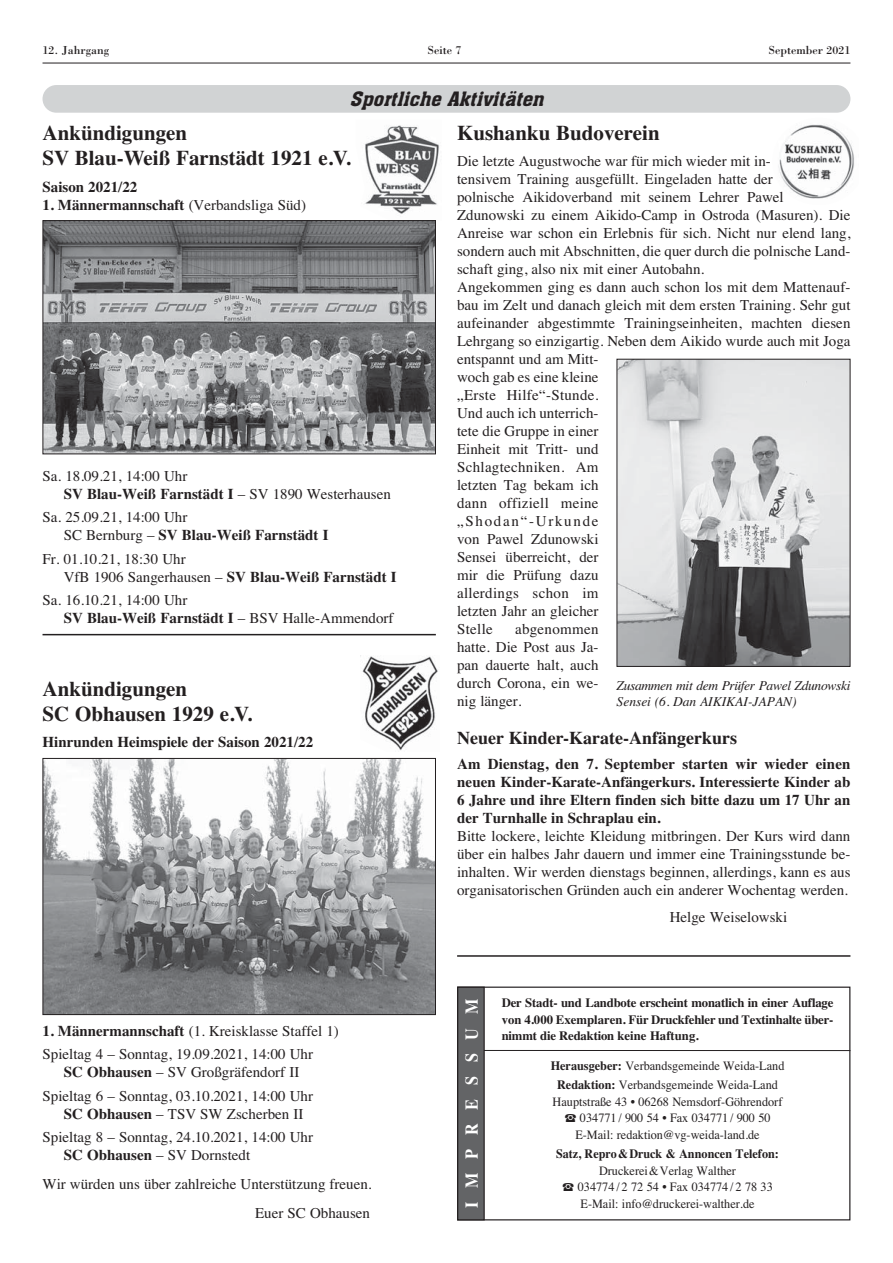
<style>
.page{position:relative;width:893px;height:1263px;background:#fff}
.page>*{position:absolute;margin:0;border:0;box-sizing:border-box;transform-origin:0 0}
.t1{font:700 21px/25.2px "Times";color:#231f20}
.t2{font:italic 19.5px "Aachen Roman";color:#231f20}
.t3{font:700 18px "Times";color:#231f20}
.t4{font:700 18px "Times";letter-spacing:.85em;color:#fff;scale:.9 1}
.t5{font:15px/18px "Times";color:#231f20}
.t6{font:700 15px/18px "Times";color:#231f20;text-align:justify}
.t7{font:italic 13.5px/16.2px "Times";letter-spacing:-.025em;color:#231f20}
.t8{font:12.75px/19.5px "Times";color:#231f20;text-align:center;scale:.96 1}
.t9{font:700 12.75px/16.5px "Times";color:#231f20;text-align:justify}
.t10{font:700 12.75px "Times";color:#231f20;scale:.95 1}
.t11{font:12px "Bodoni";color:#231f20}
.s1{font-weight:400}
.s2{font-weight:700}
.s3{font-family:"European Pi Four"}
</style>
<div class="page">
<hr style="left:43px;top:63px;width:807px;height:1px;background:#231f20">
<div style="left:43px;top:85px;width:807px;height:28px;background:#d1d3d4;border-radius:14px"></div>
<img style="left:364px;top:125px;width:75px;height:89px">
<img style="left:362px;top:656px;width:76px;height:95px">
<hr style="left:43px;top:634px;width:393px;height:1px;background:#231f20">
<img style="left:45px;top:222px;width:389px;height:230px">
<div style="left:43px;top:220px;width:393px;height:234px;border:1px solid #231f20"></div>
<img style="left:45px;top:760px;width:389px;height:253px">
<div style="left:43px;top:758px;width:393px;height:257px;border:1px solid #231f20"></div>
<hr style="left:457px;top:955px;width:393px;height:2px;background:#231f20">
<img style="left:619px;top:361px;width:229px;height:304px">
<div style="left:617px;top:359px;width:233px;height:308px;border:1px solid #231f20"></div>
<img style="left:778px;top:124px;width:76px;height:75px">
<div style="left:457px;top:986px;width:393px;height:234px;border:1px solid #231f20"></div>
<hr style="left:480px;top:1050px;width:370px;height:1px;background:#231f20">
<div style="left:458px;top:988px;width:26px;height:231px;background:#636466"></div>
<div style="left:457px;top:986px;width:28px;height:234px;border:1px solid #231f20"></div>
<p class="t11" style="left:43px;top:46px;width:68px">12. Jahrgang</p>
<p class="t11" style="left:427px;top:46px;width:35px">Seite 7</p>
<p class="t11" style="left:768px;top:46px;width:83px">September 2021</p>
<h2 class="t2" style="left:350px;top:92px;width:195px">Sportliche Aktivitäten</h2>
<h1 class="t1" style="left:43px;top:122px;width:310px">Ankündigungen<br>SV Blau-Weiß Farnstädt 1921 e.V.</h1>
<p class="t6" style="left:43px;top:179px;width:96px">Saison 2021/22</p>
<p class="t6" style="left:43px;top:197px;width:265px">1. Männermannschaft <span class="s1">(Verbandsliga Süd)</span></p>
<p class="t5" style="left:64px;top:468px;width:329px;text-indent:-21px">Sa. 18.09.21, 14:00 Uhr<br><span class="s2">SV Blau-Weiß Farnstädt I</span> – SV 1890 Westerhausen</p>
<p class="t5" style="left:64px;top:510px;width:266px;text-indent:-21px">Sa. 25.09.21, 14:00 Uhr<br>SC Bernburg – <span class="s2">SV Blau-Weiß Farnstädt I</span></p>
<p class="t5" style="left:64px;top:551px;width:334px;text-indent:-21px">Fr. 01.10.21, 18:30 Uhr<br>VfB 1906 Sangerhausen – <span class="s2">SV Blau-Weiß Farnstädt I</span></p>
<p class="t5" style="left:64px;top:593px;width:331px;text-indent:-21px">Sa. 16.10.21, 14:00 Uhr<br><span class="s2">SV Blau-Weiß Farnstädt I</span> – BSV Halle-Ammendorf</p>
<h1 class="t1" style="left:43px;top:678px;width:211px">Ankündigungen<br>SC Obhausen 1929 e.V.</h1>
<p class="t6" style="left:43px;top:735px;width:272px">Hinrunden Heimspiele der Saison 2021/22</p>
<p class="t5" style="left:43px;top:1021px;width:298px;line-height:23.4px"><span class="s2">1. Männermannschaft</span> (1. Kreisklasse Staffel 1)<br>Spieltag 4 – Sonntag, 19.09.2021, 14:00 Uhr</p>
<p class="t5" style="left:43px;top:1062px;width:272px;line-height:23.4px;text-align:center"><span class="s2">SC Obhausen</span> – SV Großgräfendorf II<br>Spieltag 6 – Sonntag, 03.10.2021, 14:00 Uhr</p>
<p class="t5" style="left:43px;top:1103px;width:272px;line-height:23.4px;text-indent:21px"><span class="s2">SC Obhausen</span> – TSV SW Zscherben II<br>Spieltag 8 – Sonntag, 24.10.2021, 14:00 Uhr</p>
<p class="t5" style="left:64px;top:1147px;width:188px"><span class="s2">SC Obhausen</span> – SV Dornstedt</p>
<p class="t5" style="left:43px;top:1176px;width:331px">Wir würden uns über zahlreiche Unterstützung freuen.</p>
<p class="t5" style="left:255px;top:1205px;width:116px">Euer SC Obhausen</p>
<h1 class="t1" style="left:457px;top:122px;width:204px">Kushanku Budoverein</h1>
<p class="t5" style="left:457px;top:154px;width:395px">Die letzte Augustwoche war für mich wieder mit in-<br>tensivem Training ausgefüllt. Eingeladen hatte der<br>polnische Aikidoverband mit seinem Lehrer Pawel Zdunowski zu einem Aikido-Camp in Ostroda (Masuren). Die Anreise war schon ein Erlebnis für sich. Nicht nur elend lang, sondern auch mit Abschnitten, die quer durch die polnische Land&shy;schaft ging, also nix mit einer Autobahn.<br>Angekommen ging es dann auch schon los mit dem Mattenauf&shy;bau im Zelt und danach gleich mit dem ersten Training. Sehr gut aufeinander abgestimmte Trainingseinheiten, machten diesen Lehrgang so einzigartig. Neben dem Aikido wurde auch mit Joga entspannt und am Mitt-<br>woch gab es eine kleine<br>„Erste Hilfe“-Stunde.<br>Und auch ich unterrich-<br>tete die Gruppe in einer<br>Einheit mit Tritt- und<br>Schlagtechniken. Am<br>letzten Tag bekam ich<br>dann offiziell meine<br>„Shodan“-Urkunde<br>von Pawel Zdunowski<br>Sensei überreicht, der<br>mir die Prüfung dazu<br>allerdings schon im<br>letzten Jahr an gleicher<br>Stelle</p>
<p class="t5" style="left:457px;top:622px;width:143px;text-align:justify;text-indent:58px">abgenommen hatte. Die Post aus Ja&shy;pan dauerte halt, auch durch Corona, ein we&shy;nig länger.</p>
<p class="t3" style="left:457px;top:732px;width:281px">Neuer Kinder-Karate-Anfängerkurs</p>
<p class="t6" style="left:457px;top:757px;width:395px">Am Dienstag, den 7. September starten wir wieder einen neuen Kinder-Karate-Anfängerkurs. Interessierte Kinder ab 6 Jahre und ihre Eltern finden sich bitte dazu um 17 Uhr an der Turnhalle in Schraplau ein.</p>
<p class="t5" style="left:457px;top:829px;width:395px;text-align:justify">Bitte lockere, leichte Kleidung mitbringen. Der Kurs wird dann über ein halbes Jahr dauern und immer eine Trainingsstunde be&shy;inhalten. Wir werden dienstags beginnen, allerdings, kann es aus organisatorischen Gründen auch ein anderer Wochentag werden.</p>
<p class="t5" style="left:670px;top:910px;width:119px">Helge Weiselowski</p>
<p class="t7" style="left:617px;top:679px;width:235px">Zusammen mit dem Prüfer Pawel Zdunowski<br>Sensei (6. Dan AIKIKAI-JAPAN)</p>
<p class="t4" style="left:465px;top:1208px;width:234px;rotate:-90deg">IMPRESSUM</p>
<p class="t9" style="left:502px;top:996px;width:333px">Der Stadt- und Landbote erscheint monatlich in einer Auflage von 4.000 Exemplaren. Für Druckfehler und Textinhalte über&shy;nimmt die Redaktion keine Haftung.</p>
<p class="t8" style="left:551px;top:1057px;width:245px"><span class="s2">Herausgeber:</span> Verbandsgemeinde Weida-Land<br><span class="s2">Redaktion:</span> Verbandsgemeinde Weida-Land</p>
<p class="t8" style="left:553px;top:1093px;width:241px">Hauptstraße 43 • 06268 Nemsdorf-Göhrendorf</p>
<p class="t8" style="left:564px;top:1111px;width:216px;line-height:16.5px"><span class="s3">-</span> 034771 / 900 54 • Fax 034771 / 900 50<br>E-Mail: redaktion@vg-weida-land.de</p>
<p class="t10" style="left:556px;top:1149px;width:236px">Satz, Repro&amp;Druck &amp; Annoncen Telefon:</p>
<p class="t8" style="left:599px;top:1162px;width:144px">Druckerei&amp;Verlag Walther</p>
<p class="t8" style="left:562px;top:1178px;width:221px"><span class="s3">-</span> 034774 / 2 72 54 • Fax 034774 / 2 78 33</p>
<p class="t8" style="left:580px;top:1195px;width:183px">E-Mail: info@druckerei-walther.de</p>
</div>
